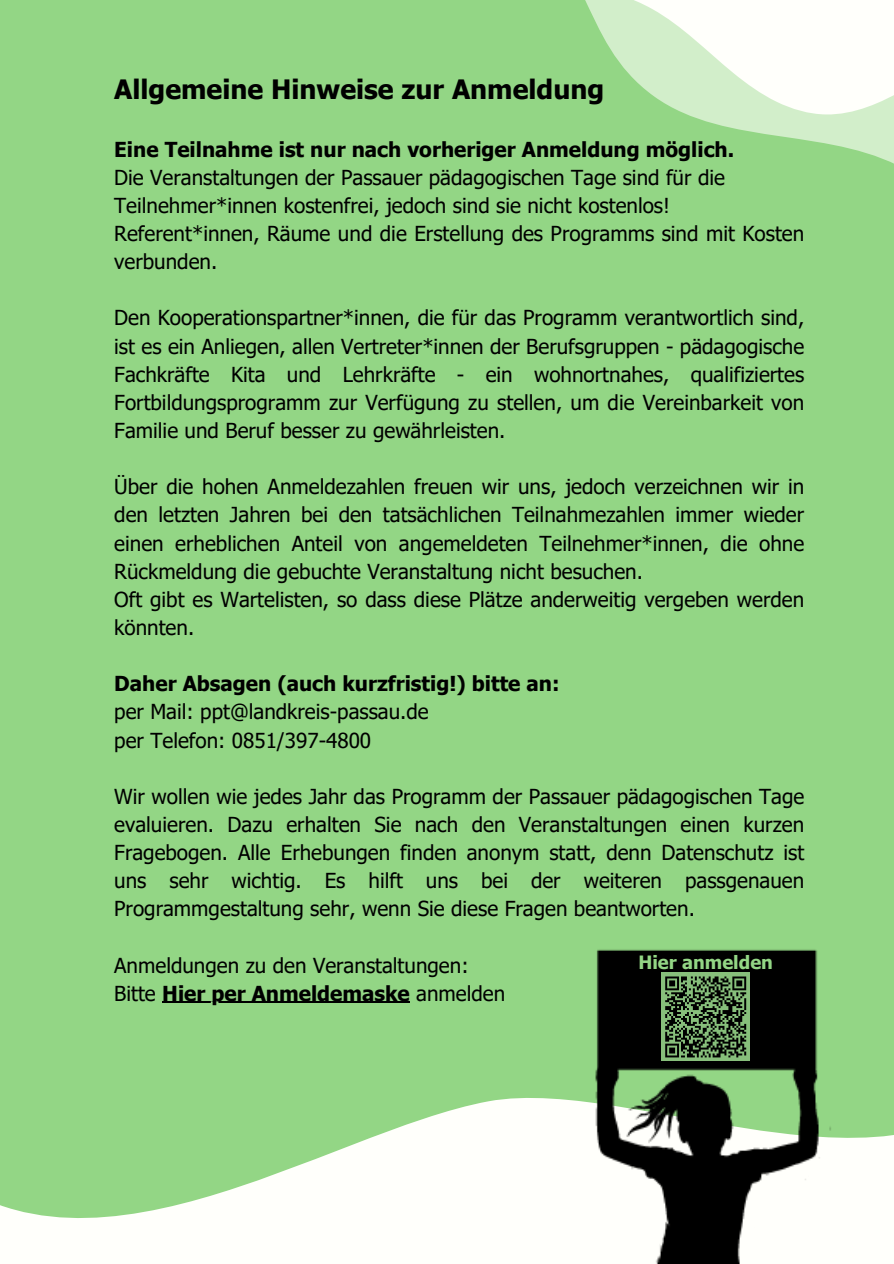
<style>
.page{position:relative;width:894px;height:1264px;background:#fff}
.page>*{position:absolute;margin:0;border:0;box-sizing:border-box;transform-origin:0 0}
.t1{font:700 26.7px "Tahoma";color:#000}
.t2{font:20.7px/28.2px "Tahoma";color:#000}
.t3{font:700 18.3px "Tahoma";color:#93d685}
.s1{font-weight:700}
</style>
<div class="page">
<div style="left:0;top:0;width:893px;height:1218px;background:#93d685"></div>
<hr style="left:162px;top:1001px;width:247px;height:2px;background:#000">
<img style="left:577px;top:938px;width:257px;height:325px">
<div style="left:661px;top:972px;width:89px;height:89px;background:#87bf7b"></div>
<svg style="left:665px;top:976px;width:82px;height:82px"></svg>
<p class="t1" style="left:114px;top:72px;width:491px">Allgemeine Hinweise zur Anmeldung</p>
<p class="t2" style="left:114px;top:134px;width:691px"><span class="s1">Eine Teilnahme ist nur nach vorheriger Anmeldung möglich.<br></span>Die Veranstaltungen der Passauer pädagogischen Tage sind für die Teilnehmer*innen kostenfrei, jedoch sind sie nicht kostenlos!<br>Referent*innen, Räume und die Erstellung des Programms sind mit Kosten verbunden.</p>
<h1 class="t2" style="left:114px;top:303px;width:691px;text-align:justify">Den Kooperationspartner*innen, die für das Programm verantwortlich sind, ist es ein Anliegen, allen Vertreter*innen der Berufsgruppen - pädagogische Fachkräfte Kita und Lehrkräfte - ein wohnortnahes, qualifiziertes Fortbildungsprogramm zur Verfügung zu stellen, um die Vereinbarkeit von Familie und Beruf besser zu gewährleisten.</h1>
<h2 class="t2" style="left:114px;top:472px;width:691px">Über die hohen Anmeldezahlen freuen wir uns, jedoch verzeichnen wir in den letzten Jahren bei den tatsächlichen Teilnahmezahlen immer wieder einen erheblichen Anteil von angemeldeten Teilnehmer*innen, die ohne Rückmeldung die gebuchte Veranstaltung nicht besuchen.<br>Oft gibt es Wartelisten, so dass diese Plätze anderweitig vergeben werden könnten.</h2>
<h2 class="t2" style="left:114px;top:669px;width:446px"><span class="s1">Daher Absagen (auch kurzfristig!) bitte an: </span>per Mail: ppt@landkreis-passau.de<br>per Telefon: 0851/397-4800</h2>
<h2 class="t2" style="left:114px;top:781px;width:691px;text-align:justify">Wir wollen wie jedes Jahr das Programm der Passauer pädagogischen Tage evaluieren. Dazu erhalten Sie nach den Veranstaltungen einen kurzen Fragebogen. Alle Erhebungen finden anonym statt, denn Datenschutz ist uns sehr wichtig. Es hilft uns bei der weiteren passgenauen Programmgestaltung sehr, wenn Sie diese Fragen beantworten.</h2>
<h2 class="t2" style="left:114px;top:950px;width:392px">Anmeldungen zu den Veranstaltungen:<br>Bitte <span class="s1">Hier per Anmeldemaske</span> anmelden</h2>
<p class="t3" style="left:638px;top:950px;width:136px">Hier anmelden</p>
</div>
